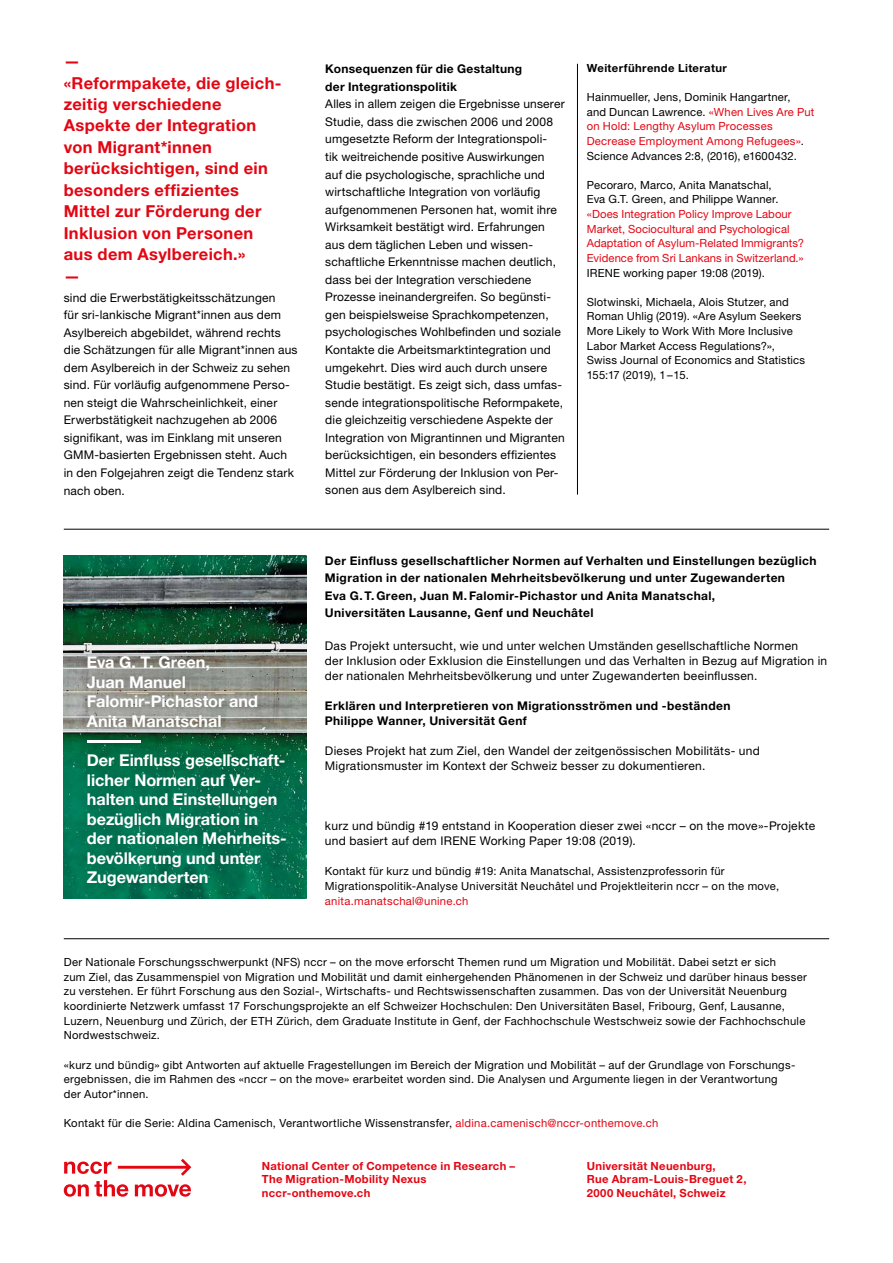
<style>
.page{position:relative;width:893px;height:1263px;background:#fff}
.page>*{position:absolute;margin:0;border:0;box-sizing:border-box;transform-origin:0 0}
.t1{font:700 16.5px/21.5px "Helvetica Neue LT Std";letter-spacing:.02em;color:#e30613}
.t2{font:700 16.35px/19.5px "Helvetica Neue LT Std";color:#fff}
.t3{font:12px/17.5px "Helvetica Neue LT Std";letter-spacing:.015em;color:#000}
.t4{font:700 12px/17.5px "Helvetica Neue LT Std";letter-spacing:.035em;color:#000}
.t5{font:11.25px/14.7px "Helvetica Neue LT Std";letter-spacing:.025em;color:#000}
.t6{font:700 11.25px/13.5px "Helvetica Neue LT Std";letter-spacing:.025em;color:#e30613}
.t7{font:11.25px/14.7px "Helvetica Neue LT Std";letter-spacing:.005em;color:#e30613}
.t8{font:11.25px "Helvetica Neue LT Std";letter-spacing:.025em;color:#e30613}
.t9{font:700 11.25px "Helvetica Neue LT Std";letter-spacing:.035em;color:#000}
.s1{color:#e30613}
</style>
<div class="page">
<hr style="left:64px;top:529px;width:765px;height:1px;background:#000">
<hr style="left:64px;top:938px;width:765px;height:1px;background:#000">
<img style="left:64px;top:555px;width:242px;height:343px">
<div style="left:75px;top:644px;width:223px;height:254px;background:#000;opacity:.25"></div>
<hr style="left:87px;top:740px;width:53px;height:2px;background:#fff">
<hr style="left:577px;top:64px;width:1px;height:431px;background:#000">
<svg style="left:64px;top:1159px;width:127px;height:38px"></svg>
<h1 class="t1" style="left:64px;top:50px;width:219px">—<br>«Reformpakete, die gleich&shy;zeitig verschiedene<br>Aspekte der Integration von Migrant*innen berücksichtigen, sind ein besonders effizientes<br>Mittel zur Förderung der<br>Inklusion von Personen aus dem Asylbereich.»<br>—</h1>
<p class="t3" style="left:64px;top:288px;width:235px">sind die Erwerbstätigkeitsschätzungen<br>für sri-lankische Migrant*innen aus dem Asylbereich abgebildet, während rechts die Schätzungen für alle Migrant*innen aus dem Asylbereich in der Schweiz zu sehen sind. Für vorläufig aufgenommene Perso&shy;nen steigt die Wahrscheinlichkeit, einer Erwerbstätigkeit nachzugehen ab 2006 signifikant, was im Einklang mit unseren GMM-basierten Ergebnissen steht. Auch in den Folgejahren zeigt die Tendenz stark nach oben.</p>
<h2 class="t2" style="left:87px;top:652px;width:173px">Eva G. T. Green,<br>Juan Manuel<br>Falomir-Pichastor and<br>Anita Manatschal</h2>
<h2 class="t2" style="left:87px;top:750px;width:202px">Der Einfluss gesellschaft&shy;licher Normen auf Ver&shy;halten und Einstellungen bezüglich Migration in der nationalen Mehrheits&shy;bevölkerung und unter<br>Zugewanderten</h2>
<p class="t4" style="left:325px;top:60px;width:198px">Konsequenzen für die Gestaltung der Integrationspolitik</p>
<p class="t3" style="left:325px;top:95px;width:241px">Alles in allem zeigen die Ergebnisse unserer Studie, dass die zwischen 2006 und 2008 umgesetzte Reform der Integrationspoli-<br>tik weitreichende positive Auswirkungen<br>auf die psychologische, sprachliche und wirtschaftliche Integration von vorläufig aufgenommenen Personen hat, womit ihre Wirksamkeit bestätigt wird. Erfahrungen aus dem täglichen Leben und wissen&shy;schaftliche Erkenntnisse machen deutlich, dass bei der Integration verschiedene Prozesse ineinandergreifen. So begünsti&shy;gen beispielsweise Sprachkompetenzen, psychologisches Wohlbefinden und soziale Kontakte die Arbeitsmarktintegration und umgekehrt. Dies wird auch durch unsere Studie bestätigt. Es zeigt sich, dass umfas&shy;sende integrationspolitische Reformpakete, die gleichzeitig verschiedene Aspekte der Integration von Migrantinnen und Migranten berücksichtigen, ein besonders effizientes Mittel zur Förderung der Inklusion von Per&shy;sonen aus dem Asylbereich sind.</p>
<p class="t9" style="left:587px;top:61px;width:142px">Weiterführende Literatur</p>
<p class="t5" style="left:587px;top:90px;width:229px">Hainmueller, Jens, Dominik Hangartner,<br>and Duncan Lawrence. <span class="s1">«When Lives Are Put on Hold: Lengthy Asylum Processes Decrease Employment Among Refugees»</span>.<br>Science Advances 2:8, (2016), e1600432.</p>
<p class="t5" style="left:587px;top:177px;width:193px">Pecoraro, Marco, Anita Manatschal,<br>Eva G.T. Green, and Philippe Wanner.</p>
<p class="t7" style="left:587px;top:207px;width:219px">«Does Integration Policy Improve Labour Market, Sociocultural and Psychological Adaptation of Asylum-Related Immigrants?<br>Evidence from Sri Lankans in Switzerland.»</p>
<p class="t5" style="left:587px;top:265px;width:179px">IRENE working paper 19:08 (2019).</p>
<p class="t5" style="left:587px;top:294px;width:220px">Slotwinski, Michaela, Alois Stutzer, and Roman Uhlig (2019). «Are Asylum Seekers More Likely to Work With More Inclusive Labor Market Access Regulations?», Swiss Journal of Economics and Statistics 155:17 (2019), 1–15.</p>
<p class="t4" style="left:325px;top:551px;width:493px">Der Einfluss gesellschaftlicher Normen auf Verhalten und Einstellungen bezüglich Migration in der nationalen Mehrheitsbevölkerung und unter Zugewanderten<br>Eva G.T.Green, Juan M.Falomir-Pichastor und Anita Manatschal,<br>Universitäten Lausanne, Genf und Neuchâtel</p>
<p class="t3" style="left:325px;top:638px;width:504px;line-height:15px">Das Projekt untersucht, wie und unter welchen Umständen gesellschaftliche Normen<br>der Inklusion oder Exklusion die Einstellungen und das Verhalten in Bezug auf Migration in der nationalen Mehrheitsbevölkerung und unter Zugewanderten beeinflussen.</p>
<p class="t4" style="left:325px;top:698px;width:407px;line-height:15px">Erklären und Interpretieren von Migrationsströmen und -beständen<br>Philippe Wanner, Universität Genf</p>
<p class="t3" style="left:325px;top:743px;width:437px;line-height:15px">Dieses Projekt hat zum Ziel, den Wandel der zeitgenössischen Mobilitäts- und<br>Migrationsmuster im Kontext der Schweiz besser zu dokumentieren.</p>
<p class="t3" style="left:325px;top:818px;width:492px;line-height:15px">kurz und bündig #19 entstand in Kooperation dieser zwei «nccr – on the move»-Projekte und basiert auf dem IRENE Working Paper 19:08 (2019).</p>
<p class="t5" style="left:325px;top:863px;width:456px">Kontakt für kurz und bündig #19: Anita Manatschal, Assistenzprofessorin für<br>Migrationspolitik-Analyse Universität Neuchâtel und Projektleiterin nccr – on the move,</p>
<p class="t8" style="left:325px;top:894px;width:145px">anita.manatschal@unine.ch</p>
<p class="t5" style="left:64px;top:955px;width:745px">Der Nationale Forschungsschwerpunkt (NFS) nccr – on the move erforscht Themen rund um Migration und Mobilität. Dabei setzt er sich<br>zum Ziel, das Zusammenspiel von Migration und Mobilität und damit einhergehenden Phänomenen in der Schweiz und darüber hinaus besser zu verstehen. Er führt Forschung aus den Sozial-, Wirtschafts- und Rechtswissenschaften zusammen. Das von der Universität Neuenburg koordinierte Netzwerk umfasst 17 Forschungsprojekte an elf Schweizer Hochschulen: Den Universitäten Basel, Fribourg, Genf, Lausanne, Luzern, Neuenburg und Zürich, der ETH Zürich, dem Graduate Institute in Genf, der Fachhochschule Westschweiz sowie der Fachhochschule Nordwestschweiz.</p>
<p class="t5" style="left:64px;top:1057px;width:733px">«kurz und bündig» gibt Antworten auf aktuelle Fragestellungen im Bereich der Migration und Mobilität – auf der Grundlage von Forschungs&shy;ergebnissen, die im Rahmen des «nccr – on the move» erarbeitet worden sind. Die Analysen und Argumente liegen in der Verantwortung der Autor*innen.</p>
<p class="t5" style="left:64px;top:1115px;width:596px">Kontakt für die Serie: Aldina Camenisch, Verantwortliche Wissenstransfer, <span class="s1">aldina.camenisch@nccr-onthemove.ch</span></p>
<p class="t6" style="left:262px;top:1159px;width:255px">National Center of Competence in Research –<br>The Migration-Mobility Nexus nccr-onthemove.ch</p>
<p class="t6" style="left:587px;top:1159px;width:161px">Universität Neuenburg,<br>Rue Abram-Louis-Breguet 2,<br>2000 Neuchâtel, Schweiz</p>
</div>
